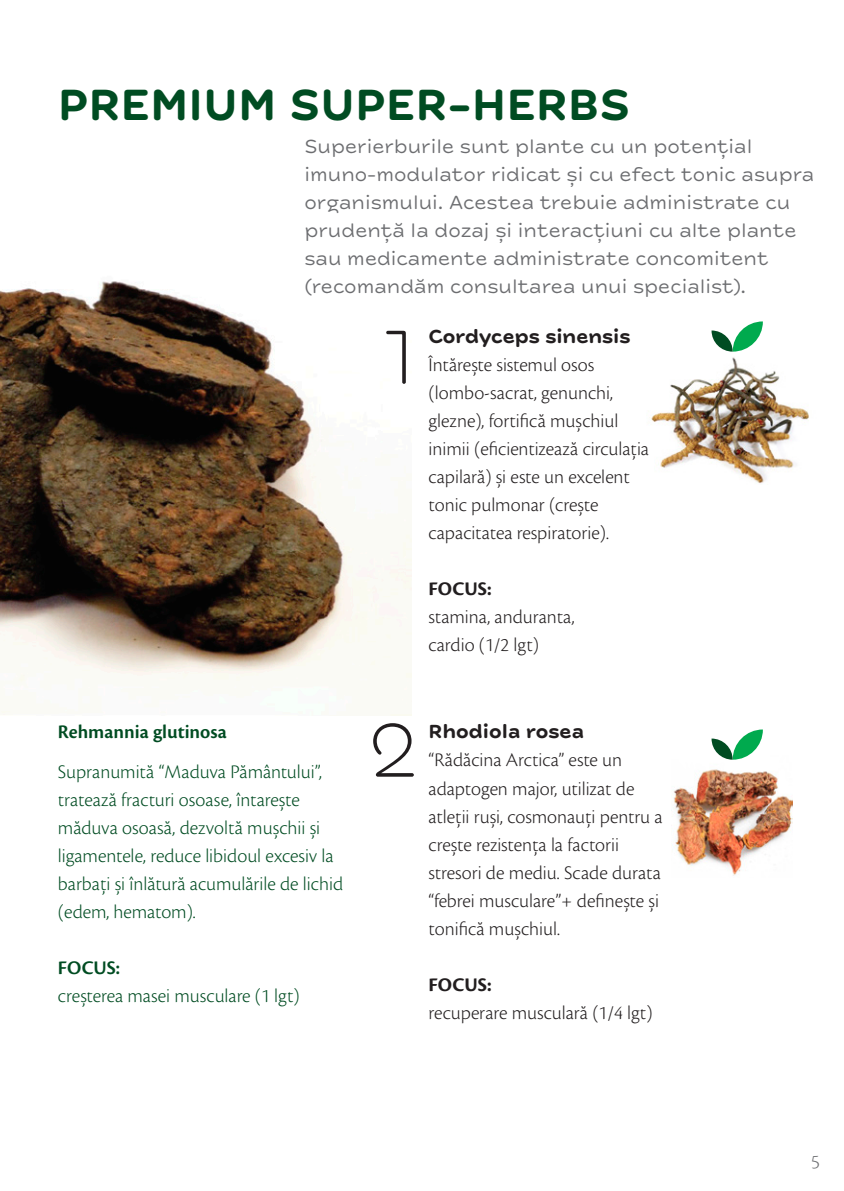
<style>
.page{position:relative;width:844px;height:1191px;background:#fff}
.page>*{position:absolute;margin:0;border:0;box-sizing:border-box;transform-origin:0 0}
.t1{font:300 80px "Farm New";color:#221e1f}
.t2{font:700 46px "Crud";color:#004c22}
.t3{font:300 20px/28px "Cronos Pro";color:#221e1f}
.t4{font:20px/28px "Crud";color:#6c6d70}
.t5{font:300 20px/28px "Cronos Pro";color:#004c22}
.t6{font:700 20px "Crud";color:#221e1f}
.t7{font:600 20px "Cronos Pro";color:#004c22}
.t8{font:700 20px "Cronos Pro";color:#221e1f}
.t9{font:300 20px "Cronos Pro";color:#6c6d70}
</style>
<div class="page">
<img style="left:671px;top:759px;width:121px;height:117px">
<svg style="left:711px;top:321px;width:51px;height:31px"></svg>
<svg style="left:711px;top:729px;width:51px;height:30px"></svg>
<img style="left:649px;top:357px;width:160px;height:127px">
<img style="left:0;top:281px;width:411px;height:435px">
<h2 class="t2" style="left:58px;top:75px;width:573px">PREMIUM SUPER-HERBS</h2>
<p class="t4" style="left:304px;top:133px;width:511px">Superierburile sunt plante cu un potențial imuno-modulator ridicat și cu efect tonic asupra organismului. Acestea trebuie administrate cu prudență la dozaj și interacțiuni cu alte plante sau medicamente administrate concomitent (recomandăm consultarea unui specialist).</p>
<p class="t7" style="left:58px;top:720px;width:170px">Rehmannia glutinosa</p>
<p class="t5" style="left:58px;top:758px;width:286px">Supranumită “Maduva Pământului”, tratează fracturi osoase, întarește măduva osoasă, dezvoltă mușchii și ligamentele, reduce libidoul excesiv la barbați și înlătură acumulările de lichid (edem, hematom).</p>
<p class="t7" style="left:58px;top:956px;width:64px">FOCUS:</p>
<p class="t5" style="left:58px;top:982px;width:243px">creșterea masei musculare (1 lgt)</p>
<h1 class="t1" style="left:382px;top:310px;width:35px">1</h1>
<p class="t6" style="left:428px;top:324px;width:203px">Cordyceps sinensis</p>
<p class="t3" style="left:428px;top:351px;width:222px">Întărește sistemul osos (lombo-sacrat, genunchi, glezne), fortifică mușchiul inimii (eficientizează circulația capilară) și este un excelent tonic pulmonar (crește capacitatea respiratorie).</p>
<p class="t8" style="left:428px;top:577px;width:64px">FOCUS:</p>
<p class="t3" style="left:428px;top:603px;width:148px">stamina, anduranta, cardio (1/2 lgt)</p>
<h1 class="t1" style="left:366px;top:703px;width:53px">2</h1>
<p class="t6" style="left:428px;top:719px;width:157px">Rhodiola rosea</p>
<p class="t3" style="left:428px;top:746px;width:235px">“Rădăcina Arctica” este un adaptogen major, utilizat de atleții ruși, cosmonauți pentru a crește rezistența la factorii stresori de mediu. Scade durata “febrei musculare”+ definește și tonifică mușchiul.</p>
<p class="t8" style="left:428px;top:973px;width:64px">FOCUS:</p>
<p class="t3" style="left:428px;top:998px;width:225px">recuperare musculară (1/4 lgt)</p>
<p class="t9" style="left:810px;top:1150px;width:10px">5</p>
</div>
